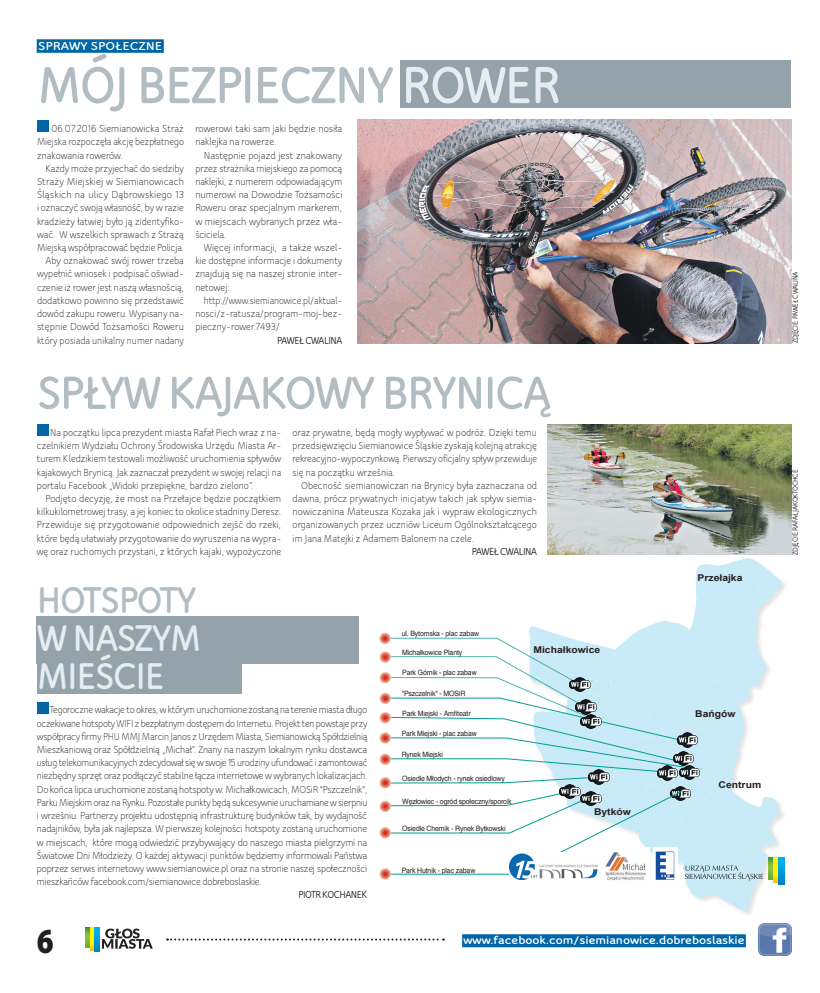
<style>
.page{position:relative;width:820px;height:993px;background:#fff}
.page>*{position:absolute;margin:0;border:0;box-sizing:border-box;transform-origin:0 0}
.t1{font:800 56px "Bloom Speak OT";letter-spacing:-.035em;color:#b2bdc3}
.t2{font:800 50px "Bloom Speak OT";letter-spacing:-.035em;color:#b2bdc3}
.t3{font:800 40px/38px "Bloom Speak OT";letter-spacing:-.035em;color:#e4edf2}
.t4{font:800 40px "Bloom Speak OT";letter-spacing:-.035em;color:#b2bdc3}
.t5{font:900 35.3px "Myriad Pro";color:#231f20;scale:.83 1}
.t6{font:800 12.5px "Bloom Speak OT";color:#fff;scale:1.2 1}
.t7{font:800 12px "Bloom Speak OT";color:#fff;scale:1.2 1}
.t8{font:11px/13.2px "Bloom Speak OT";color:#231f20;text-align:justify;scale:.94 1}
.t9{font:11px/13.2px "Bloom Speak OT";color:#231f20;text-align:justify;scale:.96 1}
.t10{font:11px/13.2px "Bloom Speak OT";color:#231f20;text-align:justify;scale:.95 1}
.t11{font:11px/13.2px "Bloom Speak OT";color:#231f20;text-align:justify}
.t12{font:11px/13.2px "Bloom Speak OT";color:#231f20;text-align:justify;scale:.92 1}
.t13{font:700 11px "Bloom Speak OT";letter-spacing:-.045em;color:#231f20;scale:.95 1}
.t14{font:700 9.3px "Arial";color:#231f20;scale:1.11 1}
.t15{font:700 8px "Bloom Speak OT";letter-spacing:-.045em;color:#231f20;scale:.95 1}
.t16{font:7.3px "Helvetica";letter-spacing:-.02em;color:#231f20;scale:.95 1}
.s1{color:#e4edf2}
</style>
<div class="page">
<div style="left:37px;top:616px;width:322px;height:48px;background:#94a2aa"></div>
<div style="left:37px;top:660px;width:204px;height:34px;background:#94a2aa"></div>
<svg style="left:85px;top:927px;width:5px;height:19px"></svg>
<svg style="left:90px;top:927px;width:5px;height:22px"></svg>
<svg style="left:95px;top:927px;width:4px;height:24px"></svg>
<svg style="left:102px;top:928px;width:51px;height:20px"></svg>
<img style="left:758px;top:923px;width:33px;height:32px">
<div style="left:462px;top:933px;width:283px;height:13px;background:#0166a5"></div>
<svg style="left:167px;top:938px;width:277px;height:2px"></svg>
<div style="left:400px;top:60px;width:390px;height:48px;background:#94a2aa"></div>
<div style="left:37px;top:121px;width:11px;height:11px;background:#0166a5"></div>
<div style="left:37px;top:39px;width:127px;height:14px;background:#0166a5"></div>
<div style="left:37px;top:701px;width:11px;height:12px;background:#0166a5"></div>
<img style="left:529px;top:558px;width:255px;height:356px">
<img style="left:602px;top:880px;width:47px;height:3px">
<img style="left:653px;top:880px;width:24px;height:4px">
<svg style="left:768px;top:856px;width:5px;height:22px"></svg>
<svg style="left:773px;top:856px;width:5px;height:25px"></svg>
<svg style="left:778px;top:856px;width:5px;height:27px"></svg>
<svg style="left:379px;top:631px;width:384px;height:249px"></svg>
<img style="left:357px;top:119px;width:434px;height:224px">
<div style="left:37px;top:424px;width:11px;height:12px;background:#0166a5"></div>
<img style="left:547px;top:424px;width:244px;height:130px">
<p class="t6" style="left:38px;top:38px;width:105px">SPRAWY SPOŁECZNE</p>
<h1 class="t1" style="left:37px;top:52px;width:525px">MÓJ BEZPIECZNY <span class="s1">ROWER</span></h1>
<p class="t9" style="left:37px;top:122px;width:155px;text-indent:14px">06.07.2016 Siemianowicka Straż Miejska rozpoczęła akcję bezpłatnego znakowania rowerów.</p>
<p class="t8" style="left:37px;top:161px;width:158px;text-align:right">Każdy może przyjechać do siedziby Straży Miejskiej w Siemianowicach Śląskich na ulicy Dąbrowskiego 13 i oznaczyć swoją własność, by w razie kradzieży łatwiej było ją zidentyfiko&shy;wać. W wszelkich sprawach z Strażą Miejską współpracować będzie Policja.<br>Aby oznakować swój rower trzeba wypełnić wniosek i podpisać oświad&shy;czenie iż rower jest naszą własnością, dodatkowo powinno się przedstawić dowód zakupu roweru. Wypisany na&shy;stępnie Dowód Tożsamości Roweru który posiada unikalny numer nadany</p>
<p class="t9" style="left:195px;top:122px;width:155px">rowerowi taki sam jaki będzie nosiła naklejka na rowerze.</p>
<p class="t11" style="left:195px;top:148px;width:148px;text-indent:9px">Następnie pojazd jest znakowany przez strażnika miejskiego za pomocą naklejki, z numerem odpowiadającym numerowi na Dowodzie Tożsamości Roweru oraz specjalnym markerem, w miejscach wybranych przez wła&shy;ściciela.</p>
<p class="t9" style="left:195px;top:241px;width:155px;text-indent:9px">Więcej informacji, a także wszel&shy;kie dostępne informacje i dokumenty znajdują się na naszej stronie inter&shy;netowej:</p>
<p class="t12" style="left:195px;top:293px;width:161px;text-indent:9px">http://www.siemianowice.pl/aktual&shy;nosci/z-ratusza/program-moj-bez&shy;pieczny-rower.7493/</p>
<p class="t13" style="left:277px;top:333px;width:70px">PAWEŁ CWALINA</p>
<h2 class="t2" style="left:37px;top:363px;width:515px">SPŁYW KAJAKOWY BRYNICĄ</h2>
<p class="t8" style="left:37px;top:425px;width:261px;text-indent:13px">Na początku lipca prezydent miasta Rafał Piech wraz z na&shy;czelnikiem Wydziału Ochrony Środowiska Urzędu Miasta Ar&shy;turem Kledzikiem testowali możliwość uruchomienia spływów kajakowych Brynicą. Jak zaznaczał prezydent w swojej relacji na portalu Facebook „Widoki przepiękne, bardzo zielono”.</p>
<p class="t9" style="left:37px;top:491px;width:256px;text-indent:9px">Podjęto decyzję, że most na Przełajce będzie początkiem kilkukilometrowej trasy, a jej koniec to okolice stadniny Deresz.<br>Przewiduje się przygotowanie odpowiednich zejść do rzeki, które będą ułatwiały przygotowanie do wyruszenia na wypra&shy;wę oraz ruchomych przystani, z których kajaki, wypożyczone</p>
<p class="t10" style="left:292px;top:425px;width:259px">oraz prywatne, będą mogły wypływać w podróż. Dzięki temu przedsięwzięciu Siemianowice Śląskie zyskają kolejną atrakcję rekreacyjno-wypoczynkową. Pierwszy oficjalny spływ przewiduje się na początku września.</p>
<p class="t10" style="left:292px;top:478px;width:259px;text-indent:9px">Obecność siemianowiczan na Brynicy była zaznaczana od dawna, prócz prywatnych inicjatyw takich jak spływ siemia&shy;nowiczanina Mateusza Kozaka jak i wypraw ekologicznych organizowanych przez uczniów Liceum Ogólnokształcącego im Jana Matejki z Adamem Balonem na czele.</p>
<p class="t13" style="left:471px;top:544px;width:70px">PAWEŁ CWALINA</p>
<h3 class="t4" style="left:37px;top:575px;width:161px">HOTSPOTY</h3>
<h3 class="t3" style="left:37px;top:618px;width:166px">W NASZYM<br>MIEŚCIE</h3>
<p class="t8" style="left:37px;top:703px;width:353px;text-indent:13px">Tegoroczne wakacje to okres, w którym uruchomione zostaną na terenie miasta długo oczekiwane hotspoty WIFI z bezpłatnym dostępem do Internetu. Projekt ten powstaje przy współpracy firmy PHU MMJ Marcin Janos z Urzędem Miasta, Siemianowicką Spółdzielnią Mieszkaniową oraz Spółdzielnią „Michał”. Znany na naszym lokalnym rynku dostawca usług telekomunikacyjnych zdecydował się w swoje 15 urodziny ufundować i zamontować niezbędny sprzęt oraz podłączyć stabilne łącza internetowe w wybranych lokalizacjach.<br>Do końca lipca uruchomione zostaną hotspoty w: Michałkowicach, MOSiR "Pszczelnik", Parku Miejskim oraz na Rynku. Pozostałe punkty będą sukcesywnie uruchamiane w sierpniu i wrześniu. Partnerzy projektu udostępnią infrastrukturę budynków tak, by wydajność nadajników, była jak najlepsza. W pierwszej kolejności hotspoty zostaną uruchomione w miejscach, które mogą odwiedzić przybywający do naszego miasta pielgrzymi na Światowe Dni Młodzieży. O każdej aktywacji punktów będziemy informowali Państwa poprzez serwis internetowy www.siemianowice.pl oraz na stronie naszej społeczności mieszkańców facebook.com/siemianowice.dobreboslaskie.</p>
<p class="t13" style="left:298px;top:888px;width:74px">PIOTR KOCHANEK</p>
<p class="t16" style="left:401px;top:629px;width:83px">ul. Bytomska - plac zabaw</p>
<p class="t16" style="left:402px;top:647px;width:65px">Michałkowice Planty</p>
<p class="t16" style="left:402px;top:668px;width:80px">Park Górnik - plac zabaw</p>
<p class="t16" style="left:402px;top:709px;width:73px">Park Miejski - Amfiteatr</p>
<p class="t16" style="left:401px;top:728px;width:80px">Park Miejski - plac zabaw</p>
<p class="t16" style="left:401px;top:689px;width:68px">"Pszczelnik" - MOSiR</p>
<p class="t16" style="left:401px;top:749px;width:45px">Rynek Miejski</p>
<p class="t16" style="left:402px;top:774px;width:109px">Osiedle Młodych - rynek osiedlowy</p>
<p class="t16" style="left:402px;top:796px;width:116px">Węzłowiec - ogród społeczny/sporcik</p>
<p class="t16" style="left:402px;top:824px;width:110px">Osiedle Chemik - Rynek Bytkowski</p>
<p class="t16" style="left:401px;top:865px;width:79px">Park Hutnik - plac zabaw</p>
<p class="t14" style="left:533px;top:643px;width:62px">Michałkowice</p>
<p class="t14" style="left:593px;top:805px;width:35px">Bytków</p>
<p class="t14" style="left:697px;top:571px;width:42px">Przełajka</p>
<p class="t14" style="left:695px;top:707px;width:38px">Bańgów</p>
<p class="t14" style="left:718px;top:778px;width:40px">Centrum</p>
<h3 class="t5" style="left:37px;top:917px;width:22px">6</h3>
<p class="t7" style="left:463px;top:933px;width:235px">www.facebook.com/siemianowice.dobreboslaskie</p>
<p class="t15" style="left:790px;top:343px;width:77px;rotate:-90deg">ZDJĘCIE: PAWEŁ CWALINA</p>
<p class="t15" style="left:790px;top:554px;width:91px;rotate:-90deg">ZDJĘCIE: RAFAŁ JAKOKTOCHCE</p>
</div>
